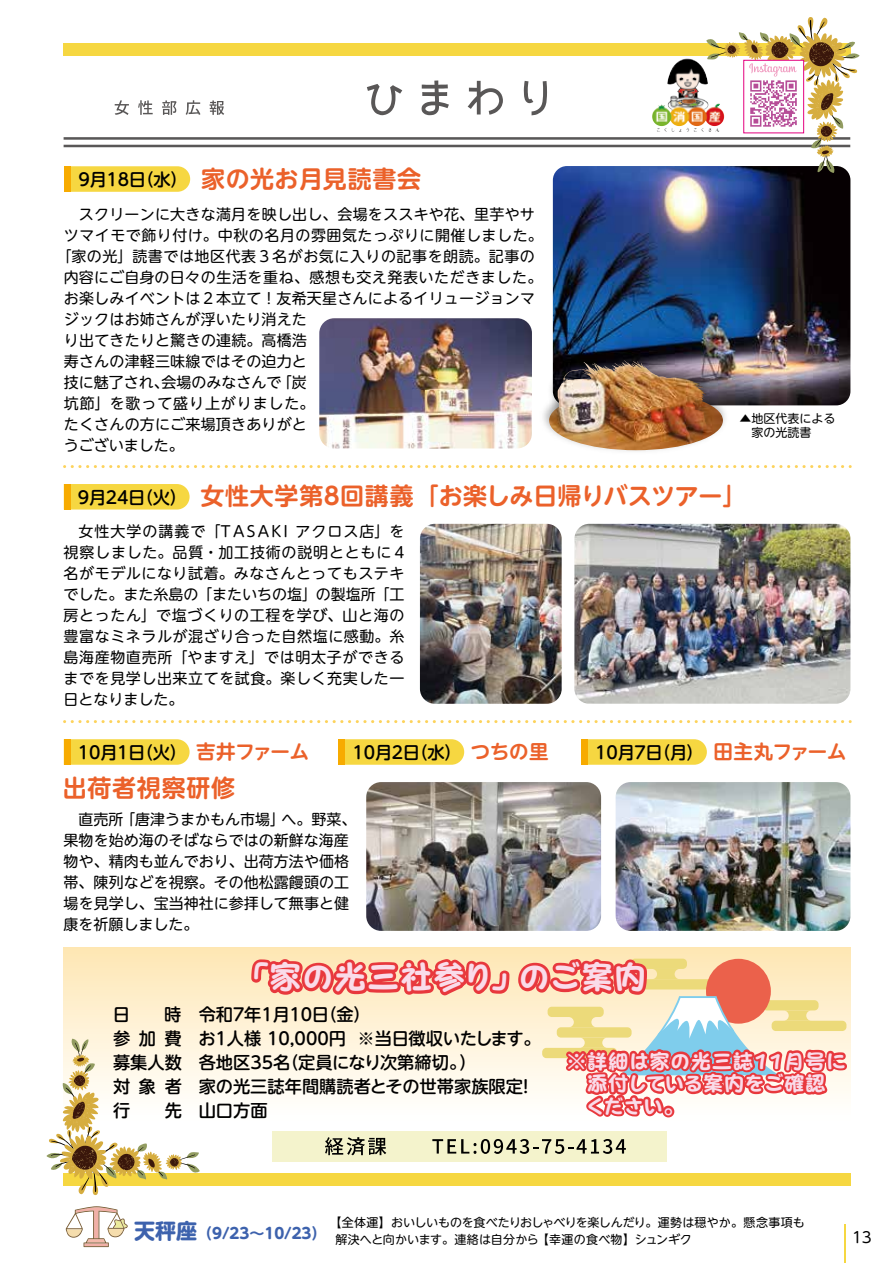
<style>
.page{position:relative;width:893px;height:1263px;background:#fff}
.page>*{position:absolute;margin:0;border:0;box-sizing:border-box;transform-origin:0 0}
.t1{font:33px "Pop Joy Std B";letter-spacing:-.01em;color:#fadcea}
.t2{font:700 24px "UD Shin M Go Pro De";letter-spacing:.005em;color:#eb612a}
.t3{font:700 24px "UD Shin M Go Pro De";letter-spacing:.025em;color:#eb612a}
.t4{font:21px/22.5px "Pop Joy Std B";letter-spacing:-.015em;color:#fadcea}
.t5{font:700 21px "UD Shin M Go Pro";color:#3d62ad}
.t6{font:700 19.5px "UD Shin M Go Pro De";letter-spacing:-.01em;color:#eb612a}
.t7{font:500 17.25px/24px "UD Shin M Go Pro";color:#000}
.t8{font:500 17.25px "UD Shin M Go Pro";letter-spacing:-.02em;color:#000}
.t9{font:15px/21px "UD Shin M Go Pro";letter-spacing:.015em;color:#000}
.t10{font:15px/21px "UD Shin M Go Pro";letter-spacing:.04em;color:#000}
.t11{font:15px "UD Shin M Go Pro";letter-spacing:.035em;color:#000}
.t12{font:700 15px "UD Shin M Go Pro";color:#3d62ad}
.t13{font:12px/14.4px "UD Shin M Go Pro";color:#000}
.t14{font:12px "UD Shin M Go Pro";letter-spacing:.02em;color:#000}
</style>
<div class="page">
<svg style="left:66px;top:1206px;width:62px;height:41px"></svg>
<svg style="left:72px;top:465px;width:779px;height:3px"></svg>
<svg style="left:72px;top:720px;width:779px;height:3px"></svg>
<img style="left:553px;top:166px;width:297px;height:239px">
<div style="left:64px;top:43px;width:787px;height:12px;background:#f6d741"></div>
<div style="left:64px;top:1173px;width:787px;height:13px;background:#f6d741"></div>
<div style="left:70px;top:484px;width:120px;height:25px;background:#f6d741"></div>
<div style="left:64px;top:484px;width:6px;height:25px;background:#f7ab00"></div>
<svg style="left:71px;top:166px;width:119px;height:26px;background:#f6d848"></svg>
<div style="left:64px;top:166px;width:7px;height:26px;background:#f7ab00"></div>
<svg style="left:70px;top:739px;width:120px;height:26px;background:#f6d848"></svg>
<div style="left:64px;top:739px;width:6px;height:26px;background:#f7ab00"></div>
<svg style="left:345px;top:739px;width:48px;height:26px"></svg>
<div style="left:338px;top:739px;width:7px;height:26px;background:#f7ab00"></div>
<svg style="left:588px;top:739px;width:119px;height:26px;background:#f6d849"></svg>
<div style="left:581px;top:739px;width:7px;height:26px;background:#f7ab00"></div>
<img style="left:574px;top:524px;width:276px;height:180px">
<img style="left:366px;top:782px;width:235px;height:44px">
<img style="left:616px;top:782px;width:234px;height:140px">
<img style="left:319px;top:318px;width:213px;height:130px">
<img style="left:420px;top:524px;width:142px;height:180px">
<img style="left:543px;top:337px;width:189px;height:114px">
<img style="left:557px;top:360px;width:150px;height:81px">
<div style="left:64px;top:947px;width:786px;height:175px;background:linear-gradient(to bottom,#fee7b4,#fff)"></div>
<hr style="left:64px;top:145px;width:786px;height:2px;background:#595757">
<hr style="left:64px;top:137px;width:786px;height:3px;background:#595757">
<svg style="left:367px;top:84px;width:35px;height:31px"></svg>
<svg style="left:422px;top:80px;width:27px;height:35px"></svg>
<svg style="left:468px;top:81px;width:35px;height:34px"></svg>
<svg style="left:524px;top:81px;width:23px;height:34px"></svg>
<svg style="left:115px;top:100px;width:14px;height:15px"></svg>
<svg style="left:138px;top:100px;width:15px;height:15px"></svg>
<svg style="left:162px;top:100px;width:15px;height:15px"></svg>
<svg style="left:186px;top:100px;width:14px;height:15px"></svg>
<svg style="left:210px;top:100px;width:14px;height:15px"></svg>
<img style="left:669px;top:59px;width:17px;height:16px">
<svg style="left:46px;top:1038px;width:154px;height:158px"></svg>
<svg style="left:393px;top:699px;width:101px;height:127px"></svg>
<img style="left:247px;top:826px;width:602px;height:437px">
<svg style="left:706px;top:17px;width:154px;height:156px"></svg>
<p class="t7" style="left:78px;top:166px;width:110px">9月18 （日水）</p>
<h2 class="t3" style="left:201px;top:159px;width:222px">家の光お月見読書会</h2>
<p class="t9" style="left:64px;top:203px;width:473px">　スクリーンに大きな満月を映し出し、会場をススキや花、里芋やサ</p>
<p class="t11" style="left:64px;top:223px;width:480px">ツマイモで飾り付け。中秋の名月の雰囲気たっぷりに開催しました。</p>
<p class="t11" style="left:56px;top:244px;width:480px">「家の光」読書では地区代表３名がお気に入りの記事を朗読。記事の</p>
<p class="t10" style="left:64px;top:266px;width:480px">内容にご自身の日々の生活を重ね、感想も交え発表いただきました。</p>
<p class="t9" style="left:64px;top:287px;width:473px">お楽しみイベントは２本立て！友希天星さんによるイリュージョンマ</p>
<p class="t9" style="left:64px;top:308px;width:245px">ジックはお姉さんが浮いたり消えた</p>
<p class="t9" style="left:64px;top:329px;width:245px">り出てきたりと驚きの連続。高橋浩</p>
<p class="t9" style="left:64px;top:350px;width:245px">寿さんの津軽三味線ではその迫力と</p>
<p class="t9" style="left:277px;top:371px;width:31px">「炭</p>
<p class="t9" style="left:161px;top:371px;width:121px">会場のみなさんで</p>
<p class="t9" style="left:64px;top:371px;width:252px">技に魅了され、<br>坑節」を歌って盛り上がりました。たくさんの方にご来場頂きありがとうございました。</p>
<p class="t13" style="left:739px;top:410px;width:98px">▲地区代表による　家の光読書</p>
<p class="t7" style="left:78px;top:484px;width:110px">9月24 （日火）</p>
<h2 class="t2" style="left:200px;top:477px;width:548px">女性大学第８回講義「お楽しみ日帰りバスツアー「</h2>
<p class="t10" style="left:64px;top:520px;width:342px">　女性大学の講義で「TASAKI<br>視察しました。品質・加工技術の説明とともに4名がモデルになり試着。みなさんとってもステキでした。また糸島の「またいちの塩」の製塩所「工房とったん」で塩づくりの工程を学び、山と海の豊富なミネラルが混ざり合った自然塩に感動。糸島海産物直売所「やますえ」では明太子ができるまでを見学し出来立てを試食。楽しく充実した一日となりました。</p>
<p class="t9" style="left:296px;top:520px;width:110px">アクロス店」を</p>
<p class="t7" style="left:78px;top:739px;width:110px">10月1 （日火）</p>
<h3 class="t6" style="left:196px;top:735px;width:115px">吉井ファーム</h3>
<h2 class="t3" style="left:63px;top:769px;width:174px">出荷者視察研修</h2>
<p class="t7" style="left:352px;top:739px;width:110px">10月2 （日水）</p>
<p class="t9" style="left:120px;top:808px;width:166px">「唐津うまかもん市場」</p>
<p class="t9" style="left:64px;top:808px;width:287px">　直売所<br>果物を始め海のそばならではの新鮮な海産物や、精肉も並んでおり、出荷方法や価格帯、陳列などを視察。その他松露饅頭の工場を見学し、宝当神社に参拝して無事と健康を祈願しました。</p>
<p class="t9" style="left:282px;top:808px;width:77px">へ。野菜、</p>
<h3 class="t6" style="left:471px;top:735px;width:80px">つちの里</h3>
<p class="t7" style="left:595px;top:739px;width:110px">10月7 （日月）</p>
<h1 class="t1" style="left:237px;top:956px;width:288px">「家の光三社参り」</h1>
<h1 class="t1" style="left:518px;top:956px;width:130px">のご案内</h1>
<h3 class="t6" style="left:713px;top:735px;width:135px">田主丸ファーム</h3>
<p class="t7" style="left:113px;top:1002px;width:71px;text-align:right">日　　時費</p>
<p class="t7" style="left:113px;top:1026px;width:19px">参</p>
<p class="t7" style="left:113px;top:1050px;width:70px">募集人数</p>
<p class="t7" style="left:165px;top:1074px;width:19px">者</p>
<p class="t7" style="left:139px;top:1026px;width:19px">加</p>
<p class="t7" style="left:113px;top:1074px;width:70px">対象<br>行　　先</p>
<p class="t7" style="left:244px;top:1002px;width:128px">年1月10 （日金(</p>
<p class="t7" style="left:199px;top:1002px;width:36px">令和</p>
<p class="t7" style="left:230px;top:1002px;width:19px">７</p>
<p class="t7" style="left:198px;top:1026px;width:280px">お1人様 10,000円<br>各地区35 （名定員になり次第締切 (。</p>
<p class="t8" style="left:357px;top:1024px;width:185px">※当日徴収いたします。</p>
<p class="t7" style="left:199px;top:1074px;width:326px">家の光三誌年間購読者とその世帯家族限定山口方面</p>
<p class="t7" style="left:517px;top:1074px;width:19px">!</p>
<h3 class="t4" style="left:566px;top:1049px;width:282px">※詳細は家の光三誌11月号に　添付している案内をご確認　ください。</h3>
<h3 class="t5" style="left:134px;top:1213px;width:64px">天秤座</h3>
<p class="t12" style="left:197px;top:1220px;width:131px">（9/23～10/23）</p>
<p class="t13" style="left:329px;top:1215px;width:477px">【全体運】おいしいものを食べたりおしゃべりを楽しんだり。運勢は穏やか。懸念事項も</p>
<p class="t14" style="left:537px;top:1229px;width:156px">【幸運の食べ物】シュンギク</p>
<p class="t13" style="left:335px;top:1231px;width:205px">解決へと向かいます。連絡は自分から</p>
<p class="t9" style="left:852px;top:1226px;width:21px">13</p>
</div>
